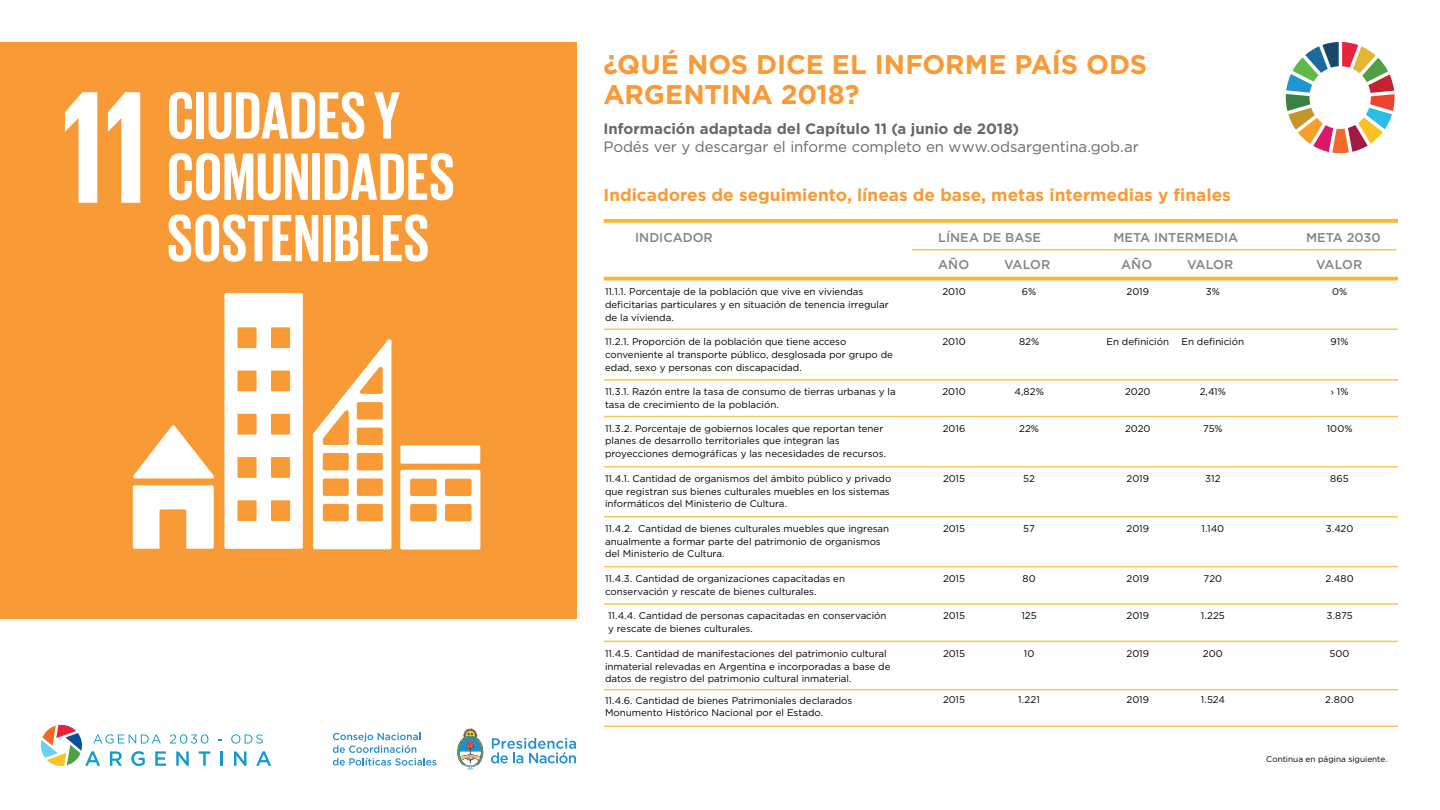
<style>
.page{position:relative;width:1440px;height:810px;background:#fff}
.page>*{position:absolute;margin:0;border:0;box-sizing:border-box;transform-origin:0 0}
.t1{font:700 27px/30px "Gotham";letter-spacing:-.005em;color:#f89b36}
.t2{font:700 17.25px "Gotham";color:#f89b36}
.t3{font:15px "Gotham";letter-spacing:-.005em;color:#66696a}
.t4{font:700 15px "Gotham";color:#66696a}
.t5{font:500 12.75px "Gotham";color:#818485}
.t6{font:9.75px/12.8px "Gotham";letter-spacing:-.005em;color:#000001}
.t7{font:8.25px "Gotham";color:#000001}
</style>
<div class="page">
<hr style="left:604px;top:277px;width:794px;height:3px;background:#fcb431">
<hr style="left:604px;top:379px;width:794px;height:2px;background:#fec657">
<svg style="left:604px;top:219px;width:794px;height:4px;fill:#fcb431"></svg>
<hr style="left:912px;top:249px;width:484px;height:1px;background:#fec657">
<hr style="left:604px;top:328px;width:794px;height:2px;background:#fec657">
<hr style="left:604px;top:416px;width:794px;height:1px;background:#fec657">
<hr style="left:604px;top:466px;width:794px;height:2px;background:#fec657">
<hr style="left:604px;top:566px;width:794px;height:1px;background:#fec657">
<hr style="left:604px;top:516px;width:794px;height:2px;background:#fec657">
<hr style="left:604px;top:603px;width:794px;height:2px;background:#fec657">
<hr style="left:604px;top:641px;width:794px;height:1px;background:#fec657">
<hr style="left:604px;top:689px;width:794px;height:1px;background:#fec657">
<hr style="left:604px;top:726px;width:794px;height:1px;background:#fec657">
<svg style="left:1286px;top:42px;width:109px;height:111px"></svg>
<hr style="left:220px;top:751px;width:3px;height:15px;background:#159acc">
<svg style="left:234px;top:751px;width:13px;height:15px"></svg>
<svg style="left:256px;top:751px;width:15px;height:15px"></svg>
<svg style="left:41px;top:724px;width:169px;height:42px"></svg>
<svg style="left:231px;top:734px;width:32px;height:10px"></svg>
<svg style="left:491px;top:738px;width:85px;height:25px"></svg>
<svg style="left:457px;top:728px;width:26px;height:42px"></svg>
<svg style="left:333px;top:733px;width:103px;height:33px"></svg>
<div style="left:0;top:42px;width:577px;height:577px;background:#f89b36"></div>
<svg style="left:133px;top:425px;width:81px;height:53px"></svg>
<svg style="left:133px;top:485px;width:81px;height:64px"></svg>
<svg style="left:400px;top:470px;width:80px;height:80px"></svg>
<svg style="left:224px;top:293px;width:79px;height:256px"></svg>
<div style="left:400px;top:445px;width:80px;height:19px;background:#fff;border-radius:2px"></div>
<svg style="left:313px;top:339px;width:78px;height:210px"></svg>
<svg style="left:65px;top:92px;width:32px;height:111px"></svg>
<svg style="left:108px;top:92px;width:32px;height:111px"></svg>
<svg style="left:169px;top:92px;width:23px;height:47px"></svg>
<div style="left:196px;top:92px;width:8px;height:47px;background:#fff"></div>
<svg style="left:209px;top:92px;width:155px;height:47px"></svg>
<svg style="left:374px;top:92px;width:26px;height:47px"></svg>
<svg style="left:169px;top:153px;width:139px;height:47px"></svg>
<div style="left:312px;top:154px;width:8px;height:46px;background:#fff"></div>
<svg style="left:325px;top:153px;width:128px;height:47px"></svg>
<svg style="left:169px;top:214px;width:149px;height:48px"></svg>
<div style="left:323px;top:215px;width:8px;height:46px;background:#fff"></div>
<svg style="left:335px;top:214px;width:93px;height:48px"></svg>
<h1 class="t1" style="left:604px;top:49px;width:545px">¿QUÉ NOS DICE EL INFORME PAÍS ODS<br>ARGENTINA 2018?</h1>
<h3 class="t4" style="left:604px;top:118px;width:417px">Información adaptada del Capítulo 11 (a junio de 2018)</h3>
<h3 class="t3" style="left:604px;top:138px;width:537px">Podés ver y descargar el informe completo en www.odsargentina.gob.ar</h3>
<h2 class="t2" style="left:604px;top:183px;width:629px">Indicadores de seguimiento, líneas de base, metas intermedias y finales</h2>
<h3 class="t5" style="left:635px;top:229px;width:79px">INDICADOR</h3>
<h3 class="t5" style="left:938px;top:229px;width:104px">LÍNEA DE BASE</h3>
<h3 class="t5" style="left:1113px;top:229px;width:126px">META INTERMEDIA</h3>
<h3 class="t5" style="left:1306px;top:229px;width:76px">META 2030</h3>
<h3 class="t5" style="left:938px;top:256px;width:32px">AÑO</h3>
<h3 class="t5" style="left:1004px;top:256px;width:48px">VALOR</h3>
<h3 class="t5" style="left:1121px;top:256px;width:32px">AÑO</h3>
<h3 class="t5" style="left:1187px;top:256px;width:48px">VALOR</h3>
<h3 class="t5" style="left:1316px;top:256px;width:48px">VALOR</h3>
<p class="t6" style="left:605px;top:285px;width:285px">11.1.1. Porcentaje de la población que vive en viviendas deficitarias particulares y en situación de tenencia irregular de la vivienda.</p>
<p class="t6" style="left:605px;top:335px;width:289px">11.2.1. Proporción de la población que tiene acceso conveniente al transporte público, desglosada por grupo de edad, sexo y personas con discapacidad.</p>
<p class="t6" style="left:605px;top:385px;width:292px">11.3.1. Razón entre la tasa de consumo de tierras urbanas y la tasa de crecimiento de la población.</p>
<p class="t6" style="left:605px;top:422px;width:283px">11.3.2. Porcentaje de gobiernos locales que reportan tener planes de desarrollo territoriales que integran las proyecciones demográficas y las necesidades de recursos.</p>
<p class="t6" style="left:605px;top:472px;width:288px">11.4.1. Cantidad de organismos del ámbito público y privado que registran sus bienes culturales muebles en los sistemas informáticos del Ministerio de Cultura.</p>
<p class="t6" style="left:605px;top:522px;width:286px">11.4.2. Cantidad de bienes culturales muebles que ingresan anualmente a formar parte del patrimonio de organismos del Ministerio de Cultura.</p>
<p class="t6" style="left:605px;top:572px;width:242px">11.4.3. Cantidad de organizaciones capacitadas en conservación y rescate de bienes culturales.</p>
<p class="t6" style="left:608px;top:609px;width:280px">11.4.4. Cantidad de personas capacitadas en conservación y rescate de bienes culturales.</p>
<p class="t6" style="left:605px;top:647px;width:287px">11.4.5. Cantidad de manifestaciones del patrimonio cultural inmaterial relevadas en Argentina e incorporadas a base de datos de registro del patrimonio cultural inmaterial.</p>
<p class="t6" style="left:605px;top:694px;width:249px">11.4.6. Cantidad de bienes Patrimoniales declarados<br>Monumento Histórico Nacional por el Estado.</p>
<p class="t6" style="left:943px;top:285px;width:25px">2010</p>
<p class="t6" style="left:1022px;top:285px;width:16px">6%</p>
<p class="t6" style="left:1127px;top:285px;width:24px">2019</p>
<p class="t6" style="left:1332px;top:285px;width:17px">0%</p>
<p class="t6" style="left:1206px;top:285px;width:16px">3%</p>
<p class="t6" style="left:1107px;top:335px;width:64px">En definición</p>
<p class="t6" style="left:1182px;top:335px;width:64px">En definición</p>
<p class="t6" style="left:943px;top:335px;width:25px">2010</p>
<p class="t6" style="left:1331px;top:335px;width:19px">91%</p>
<p class="t6" style="left:1019px;top:335px;width:22px">82%</p>
<p class="t6" style="left:943px;top:385px;width:25px">2010</p>
<p class="t6" style="left:943px;top:422px;width:24px">2016</p>
<p class="t6" style="left:1125px;top:385px;width:27px">2020</p>
<p class="t6" style="left:1125px;top:422px;width:27px">2020</p>
<p class="t6" style="left:1014px;top:385px;width:31px">4,82%</p>
<p class="t6" style="left:1019px;top:422px;width:21px">22%</p>
<p class="t6" style="left:1200px;top:385px;width:28px">2,41%</p>
<p class="t6" style="left:1203px;top:422px;width:21px">75%</p>
<p class="t6" style="left:1331px;top:385px;width:19px">› 1%</p>
<p class="t6" style="left:1327px;top:422px;width:27px">100%</p>
<p class="t6" style="left:943px;top:472px;width:24px">2015</p>
<p class="t6" style="left:1127px;top:472px;width:24px">2019</p>
<p class="t6" style="left:1330px;top:472px;width:20px">865</p>
<p class="t6" style="left:1023px;top:472px;width:13px">52</p>
<p class="t6" style="left:1205px;top:472px;width:17px">312</p>
<p class="t6" style="left:943px;top:522px;width:24px">2015</p>
<p class="t6" style="left:1127px;top:522px;width:24px">2019</p>
<p class="t6" style="left:1201px;top:522px;width:24px">1.140</p>
<p class="t6" style="left:1326px;top:522px;width:29px">3.420</p>
<p class="t6" style="left:1023px;top:522px;width:13px">57</p>
<p class="t6" style="left:943px;top:572px;width:24px">2015</p>
<p class="t6" style="left:943px;top:609px;width:24px">2015</p>
<p class="t6" style="left:943px;top:647px;width:24px">2015</p>
<p class="t6" style="left:943px;top:693px;width:24px">2015</p>
<p class="t6" style="left:1022px;top:572px;width:15px">80</p>
<p class="t6" style="left:1021px;top:609px;width:17px">125</p>
<p class="t6" style="left:1024px;top:647px;width:12px">10</p>
<p class="t6" style="left:1018px;top:693px;width:23px">1.221</p>
<p class="t6" style="left:1127px;top:572px;width:24px">2019</p>
<p class="t6" style="left:1127px;top:609px;width:24px">2019</p>
<p class="t6" style="left:1127px;top:647px;width:24px">2019</p>
<p class="t6" style="left:1127px;top:693px;width:24px">2019</p>
<p class="t6" style="left:1204px;top:572px;width:20px">720</p>
<p class="t6" style="left:1201px;top:609px;width:26px">1.225</p>
<p class="t6" style="left:1203px;top:647px;width:21px">200</p>
<p class="t6" style="left:1201px;top:693px;width:26px">1.524</p>
<p class="t6" style="left:1325px;top:572px;width:30px">2.480</p>
<p class="t6" style="left:1326px;top:609px;width:28px">3.875</p>
<p class="t6" style="left:1330px;top:647px;width:22px">500</p>
<p class="t6" style="left:1325px;top:693px;width:30px">2.800</p>
<p class="t7" style="left:1266px;top:754px;width:123px">Continua en página siguiente.</p>
</div>
